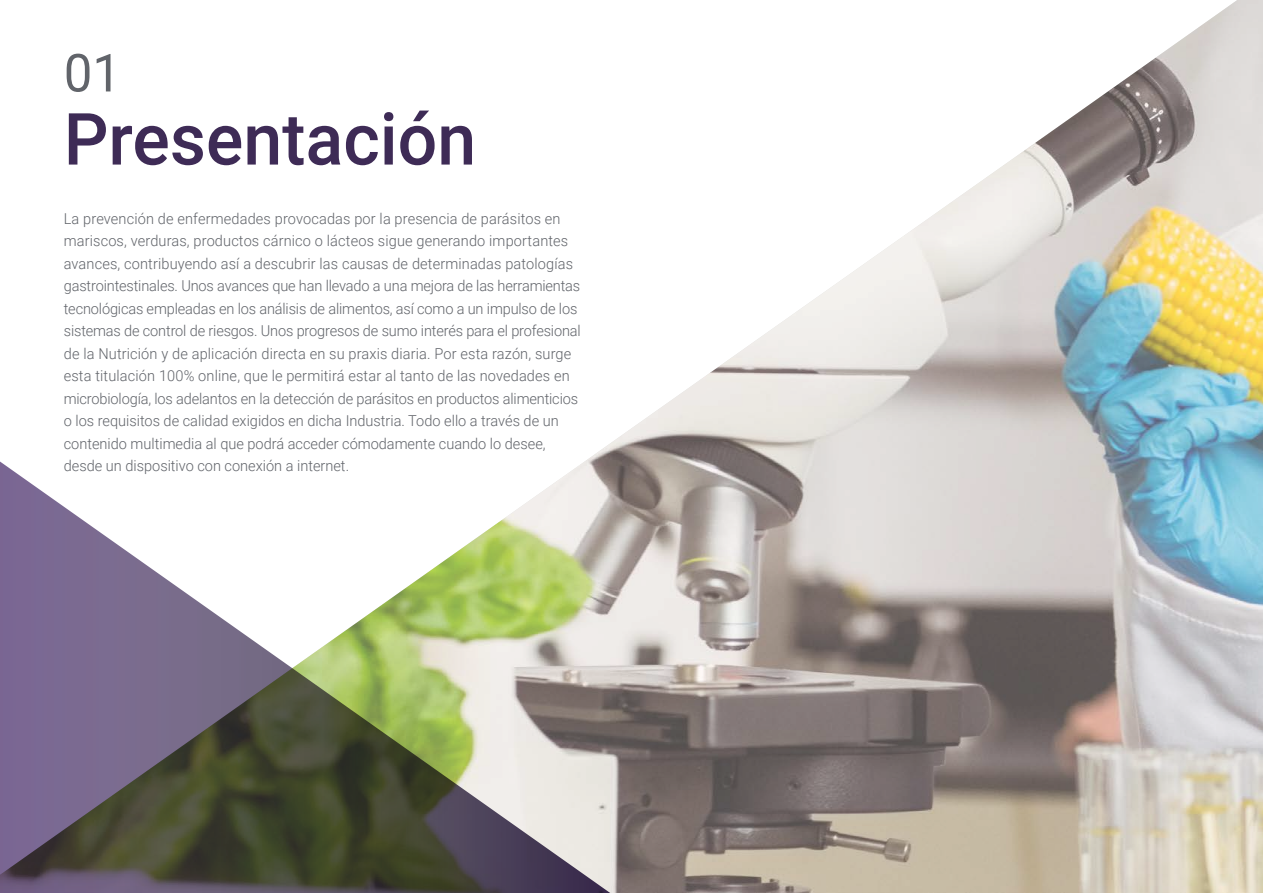
<style>
.page{position:relative;width:1263px;height:893px;background:#fff}
.page>*{position:absolute;margin:0;border:0;box-sizing:border-box;transform-origin:0 0}
.t1{font:500 72px "Roboto";color:#3e2b56}
.t2{font:52.5px "Roboto";color:#61646a}
.t3{font:300 15px/22.5px "Roboto";color:#61646a}
</style>
<div class="page">
<img style="left:607px;top:0;width:656px;height:893px">
<svg style="left:0;top:446px;width:640px;height:447px"></svg>
<h2 class="t2" style="left:64px;top:36px;width:59px">01</h2>
<h1 class="t1" style="left:64px;top:89px;width:414px">Presentación</h1>
<p class="t3" style="left:64px;top:207px;width:518px">La prevención de enfermedades provocadas por la presencia de parásitos en mariscos, verduras, productos cárnico o lácteos sigue generando importantes avances, contribuyendo así a descubrir las causas de determinadas patologías gastrointestinales. Unos avances que han llevado a una mejora de las herramientas tecnológicas empleadas en los análisis de alimentos, así como a un impulso de los sistemas de control de riesgos. Unos progresos de sumo interés para el profesional de la Nutrición y de aplicación directa en su praxis diaria. Por esta razón, surge esta titulación 100% online, que le permitirá estar al tanto de las novedades en microbiología, los adelantos en la detección de parásitos en productos alimenticios o los requisitos de calidad exigidos en dicha Industria. Todo ello a través de un contenido multimedia al que podrá acceder cómodamente cuando lo desee, desde un dispositivo con conexión a internet.</p>
</div>
